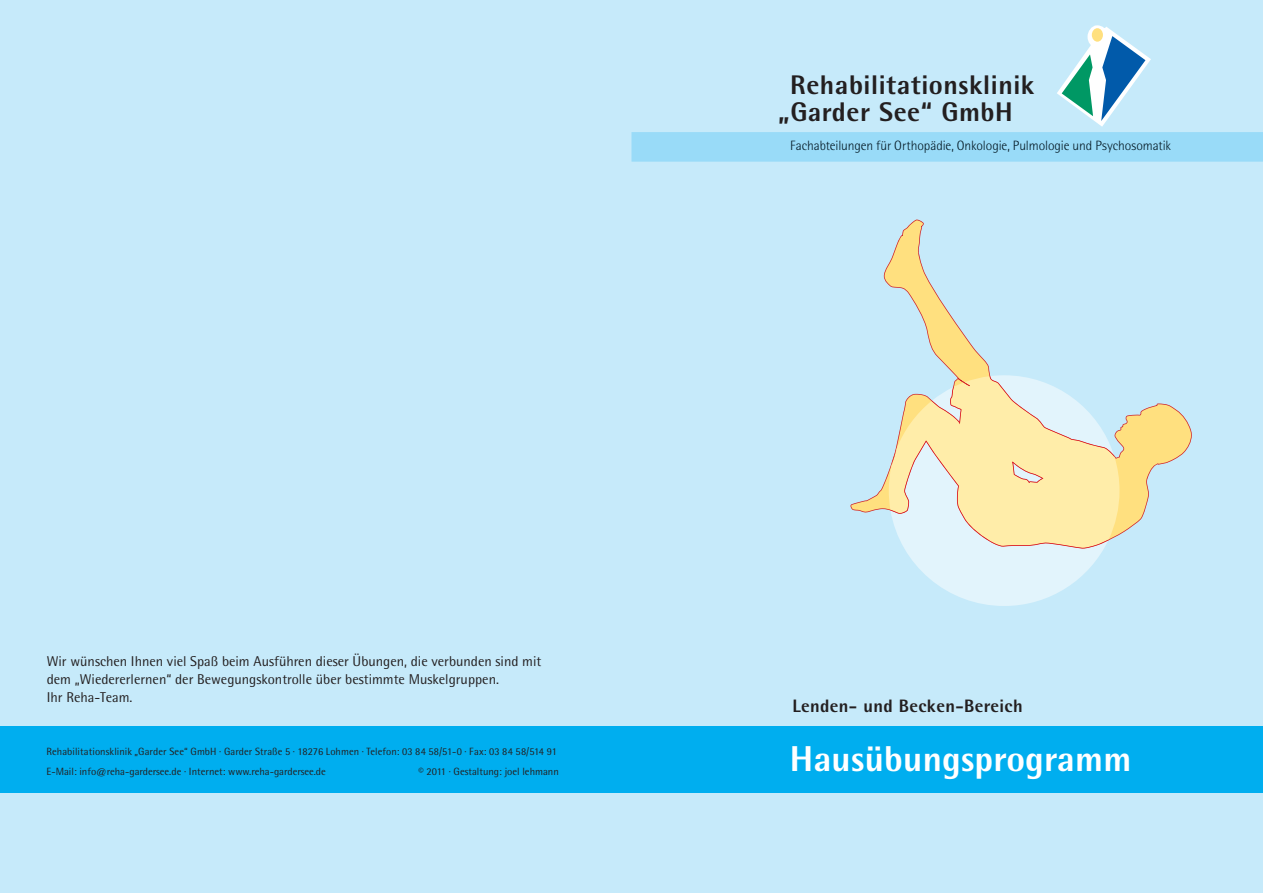
<style>
.page{position:relative;width:1263px;height:893px;background:#c6eafa}
.page>*{position:absolute;margin:0;border:0;box-sizing:border-box;transform-origin:0 0}
.t1{font:800 36px "Rotis Semi Sans";letter-spacing:.005em;color:#fff}
.t2{font:800 27px/27.8px "Rotis Semi Sans";letter-spacing:.02em;color:#231f20}
.t3{font:800 18px "Rotis Semi Sans";letter-spacing:.02em;color:#231f20}
.t4{font:14.25px/18px "Rotis Semi Sans";color:#231f20}
.t5{font:300 13.5px "Rotis Semi Sans";letter-spacing:-.005em;color:#231f20}
.t6{font:10.5px/19.5px "Rotis Semi Sans";color:#231f20}
</style>
<div class="page">
<svg style="left:631px;top:25px;width:632px;height:137px"></svg>
<div style="left:778px;top:140px;width:393px;height:13px;background:#99dbf8"></div>
<div style="left:0;top:726px;width:1263px;height:66px;background:#00aeef"></div>
<svg style="left:850px;top:220px;width:342px;height:315px"></svg>
<svg style="left:890px;top:375px;width:224px;height:231px;fill:#e2f4fc"></svg>
<svg style="left:889px;top:376px;width:230px;height:173px"></svg>
<h3 class="t4" style="left:47px;top:652px;width:496px">Wir wünschen Ihnen viel Spaß beim Ausführen dieser Übungen, die verbunden sind mit dem „Wiedererlernen“ der Bewegungskontrolle über bestimmte Muskelgruppen.<br>Ihr Reha-Team.</h3>
<p class="t6" style="left:47px;top:742px;width:512px">Rehabilitationsklinik „Garder See“ GmbH · Garder Straße 5 · 18276 Lohmen · Telefon: 03 84 58/51-0 · Fax: 03 84 58/514 91<br>E-Mail: info@reha-gardersee.de · Internet: www.reha-gardersee.de</p>
<p class="t6" style="left:419px;top:761px;width:142px">© 2011 · Gestaltung: joel lehmann</p>
<h2 class="t2" style="left:778px;top:70px;width:258px;text-indent:12px">Rehabilitationsklinik „Garder See“ GmbH</h2>
<p class="t5" style="left:790px;top:137px;width:382px">Fachabteilungen für Orthopädie, Onkologie, Pulmologie und Psychosomatik</p>
<h3 class="t3" style="left:792px;top:695px;width:232px">Lenden- und Becken-Bereich</h3>
<h1 class="t1" style="left:790px;top:735px;width:343px">Hausübungsprogramm</h1>
</div>
